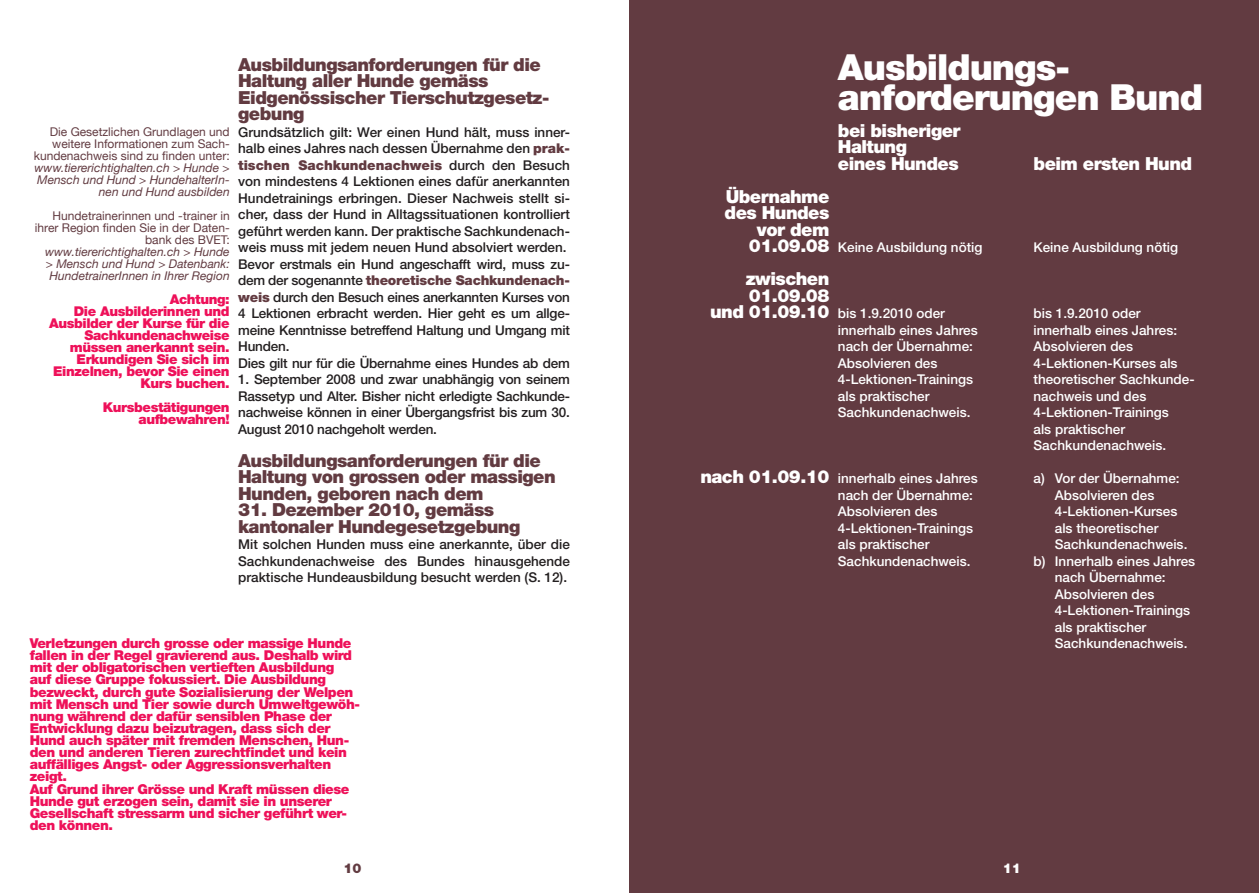
<style>
.page{position:relative;width:1259px;height:893px;background:#fff}
.page>*{position:absolute;margin:0;border:0;box-sizing:border-box;transform-origin:0 0}
.Titel_24{font:900 36px "Helvetica Neue";letter-spacing:-.03em;color:#fff}
._02b_Auszeichnung_2{font:900 18px/16.5px "Helvetica Neue";letter-spacing:-.03em;color:#623b41}
._02b_Auszeichnung_2-2{font:900 18px/16.5px "Helvetica Neue";letter-spacing:-.03em;color:#fff}
._04_Marginalie_Ausze{font:900 13.65px/12.1px "Helvetica Neue";letter-spacing:-.03em;color:#ee1059}
._01_Text{font:500 13.5px/16.5px "Helvetica Neue";letter-spacing:-.015em;color:#231f20;text-align:justify}
._01_Text-2{font:500 13.5px "Helvetica Neue";color:#fff}
._04_Marginalie_Ausze-2{font:900 13.5px/12px "Helvetica Neue";letter-spacing:-.03em;color:#ee1059;text-align:right}
.t1{font:900 13.5px "Helvetica Neue";color:#623b41}
.t2{font:900 13.5px "Helvetica Neue";color:#fff}
._03_Marginalie_Text{font:italic 12px/12px "Helvetica Neue";color:#623b41;text-align:right}
._03_Marginalie_Text-2{font:12px/12px "Helvetica Neue";color:#623b41;text-align:right}
.s1{font-weight:900;color:#623b41}
</style>
<div class="page">
<div style="left:629px;top:0;width:630px;height:893px;background:#623b41"></div>
<p class="_03_Marginalie_Text-2" style="left:34px;top:126px;width:197px">Die Gesetzlichen Grundlagen und weitere Informationen zum Sach&shy;kundenachweis sind zu finden unter:</p>
<p class="_03_Marginalie_Text" style="left:35px;top:162px;width:197px">www.tiererichtighalten.ch &gt; Hunde &gt;<br>Mensch und Hund &gt; HundehalterIn&shy;nen und Hund ausbilden</p>
<p class="_03_Marginalie_Text-2" style="left:35px;top:210px;width:196px">Hundetrainerinnen und -trainer in ihrer Region finden Sie in der Daten&shy;bank des BVET:</p>
<p class="_03_Marginalie_Text" style="left:45px;top:246px;width:186px;text-align:center">www.tiererichtighalten.ch &gt; Hunde &gt; Mensch und Hund &gt; Datenbank:<br>HundetrainerInnen in Ihrer Region</p>
<p class="_04_Marginalie_Ausze-2" style="left:170px;top:293px;width:61px">Achtung:</p>
<p class="_04_Marginalie_Ausze-2" style="left:74px;top:305px;width:157px">Die Ausbilderinnen und</p>
<p class="_04_Marginalie_Ausze-2" style="left:49px;top:317px;width:182px">Ausbilder der Kurse für die<br>Sachkundenachweise</p>
<p class="_04_Marginalie_Ausze-2" style="left:70px;top:341px;width:161px">müssen anerkannt sein.</p>
<p class="_04_Marginalie_Ausze-2" style="left:77px;top:353px;width:155px">Erkundigen Sie sich im</p>
<p class="_04_Marginalie_Ausze-2" style="left:53px;top:365px;width:178px">Einzelnen, bevor Sie einen<br>Kurs buchen.</p>
<p class="_04_Marginalie_Ausze-2" style="left:103px;top:401px;width:128px">Kursbestätigungen</p>
<p class="_04_Marginalie_Ausze-2" style="left:139px;top:413px;width:93px">aufbewahren!</p>
<p class="_02b_Auszeichnung_2" style="left:238px;top:56px;width:304px">Ausbildungsanforderungen für die<br>Haltung aller Hunde gemäss</p>
<p class="_02b_Auszeichnung_2" style="left:238px;top:89px;width:313px">Eidgenössischer Tierschutzgesetz&shy;gebung</p>
<p class="_01_Text" style="left:238px;top:123px;width:333px">Grundsätzlich gilt: Wer einen Hund hält, muss inner&shy;halb eines Jahres nach dessen Übernahme den <span class="s1">prak&shy;tischen Sachkundenachweis</span> durch den Besuch von mindestens 4 Lektionen eines dafür anerkannten Hundetrainings erbringen. Dieser Nachweis stellt si&shy;cher, dass der Hund in Alltagssituationen kontrolliert geführt werden kann. Der praktische Sachkundenach&shy;weis muss mit jedem neuen Hund absolviert werden.</p>
<p class="_01_Text" style="left:238px;top:255px;width:333px">Bevor erstmals ein Hund angeschafft wird, muss zu&shy;dem der sogenannte <span class="s1">theoretische Sachkundenach&shy;weis</span> durch den Besuch eines anerkannten Kurses von 4 Lektionen erbracht werden. Hier geht es um allge&shy;meine Kenntnisse betreffend Haltung und Umgang mit Hunden.</p>
<p class="_01_Text" style="left:238px;top:354px;width:333px">Dies gilt nur für die Übernahme eines Hundes ab dem</p>
<p class="_01_Text" style="left:238px;top:371px;width:333px">1. September 2008 und zwar unabhängig von seinem Rassetyp und Alter. Bisher nicht erledigte Sachkunde&shy;nachweise können in einer Übergangsfrist bis zum 30.<br>August 2010 nachgeholt werden.</p>
<p class="_02b_Auszeichnung_2" style="left:238px;top:452px;width:319px">Ausbildungsanforderungen für die<br>Haltung von grossen oder massigen<br>Hunden, geboren nach dem</p>
<p class="_02b_Auszeichnung_2" style="left:238px;top:501px;width:284px">31. Dezember 2010, gemäss kantonaler Hundegesetzgebung</p>
<p class="_01_Text" style="left:238px;top:536px;width:333px">Mit solchen Hunden muss eine anerkannte, über die Sachkundenachweise des Bundes hinausgehende praktische Hundeausbildung besucht werden (S. 12).</p>
<p class="_04_Marginalie_Ausze" style="left:30px;top:637px;width:330px">Verletzungen durch grosse oder massige Hunde fallen in der Regel gravierend aus. Deshalb wird mit der obligatorischen vertieften Ausbildung auf diese Gruppe fokussiert. Die Ausbildung bezweckt, durch gute Sozialisierung der Welpen mit Mensch und Tier sowie durch Umweltgewöh&shy;nung während der dafür sensiblen Phase der Entwicklung dazu beizutragen, dass sich der Hund auch später mit fremden Menschen, Hun&shy;den und anderen Tieren zurechtfindet und kein auffälliges Angst- oder Aggressionsverhalten zeigt.</p>
<p class="_04_Marginalie_Ausze" style="left:30px;top:782px;width:321px">Auf Grund ihrer Grösse und Kraft müssen diese<br>Hunde gut erzogen sein, damit sie in unserer</p>
<p class="_04_Marginalie_Ausze" style="left:30px;top:807px;width:319px">Gesellschaft stressarm und sicher geführt wer&shy;den können.</p>
<p class="_02b_Auszeichnung_2-2" style="left:724px;top:188px;width:106px">Übernahme des Hundes</p>
<p class="_02b_Auszeichnung_2-2" style="left:749px;top:221px;width:82px;text-align:center">vor dem<br>01.09.08</p>
<p class="_02b_Auszeichnung_2-2" style="left:746px;top:270px;width:85px">zwischen</p>
<p class="_02b_Auszeichnung_2-2" style="left:749px;top:287px;width:82px">01.09.08</p>
<p class="_02b_Auszeichnung_2-2" style="left:710px;top:303px;width:121px">und 01.09.10</p>
<p class="_02b_Auszeichnung_2-2" style="left:700px;top:468px;width:131px">nach 01.09.10</p>
<p class="Titel_24" style="left:838px;top:45px;width:234px">Ausbildungs-</p>
<p class="Titel_24" style="left:838px;top:75px;width:367px">anforderungen Bund</p>
<p class="_02b_Auszeichnung_2-2" style="left:838px;top:122px;width:124px">bei bisheriger</p>
<p class="_02b_Auszeichnung_2-2" style="left:838px;top:138px;width:71px">Haltung</p>
<p class="_02b_Auszeichnung_2-2" style="left:838px;top:155px;width:122px">eines Hundes</p>
<p class="_02b_Auszeichnung_2-2" style="left:1033px;top:155px;width:160px">beim ersten Hund</p>
<p class="_01_Text-2" style="left:838px;top:239px;width:146px">Keine Ausbildung nötig</p>
<p class="_01_Text-2" style="left:1033px;top:239px;width:146px">Keine Ausbildung nötig</p>
<p class="_01_Text-2" style="left:838px;top:305px;width:109px">bis 1.9.2010 oder</p>
<p class="_01_Text-2" style="left:1033px;top:305px;width:109px">bis 1.9.2010 oder</p>
<p class="_01_Text-2" style="left:838px;top:322px;width:141px">innerhalb eines Jahres</p>
<p class="_01_Text-2" style="left:1033px;top:322px;width:145px">innerhalb eines Jahres:</p>
<p class="_01_Text-2" style="left:838px;top:338px;width:137px">nach der Übernahme:</p>
<p class="_01_Text-2" style="left:1033px;top:338px;width:101px">Absolvieren des</p>
<p class="_01_Text-2" style="left:838px;top:355px;width:101px">Absolvieren des</p>
<p class="_01_Text-2" style="left:1033px;top:355px;width:146px">4-Lektionen-Kurses als</p>
<p class="_01_Text-2" style="left:838px;top:371px;width:137px">4-Lektionen-Trainings</p>
<p class="_01_Text-2" style="left:1033px;top:371px;width:163px">theoretischer Sachkunde-</p>
<p class="_01_Text-2" style="left:838px;top:388px;width:93px">als praktischer</p>
<p class="_01_Text-2" style="left:1033px;top:388px;width:114px">nachweis und des</p>
<p class="_01_Text-2" style="left:838px;top:404px;width:134px">Sachkundenachweis.</p>
<p class="_01_Text-2" style="left:1033px;top:404px;width:137px">4-Lektionen-Trainings</p>
<p class="_01_Text-2" style="left:1033px;top:421px;width:93px">als praktischer</p>
<p class="_01_Text-2" style="left:1033px;top:437px;width:134px">Sachkundenachweis.</p>
<p class="_01_Text-2" style="left:838px;top:470px;width:141px">innerhalb eines Jahres</p>
<p class="_01_Text-2" style="left:1033px;top:470px;width:148px">a) Vor der Übernahme:</p>
<p class="_01_Text-2" style="left:838px;top:487px;width:137px">nach der Übernahme:</p>
<p class="_01_Text-2" style="left:1054px;top:487px;width:101px">Absolvieren des</p>
<p class="_01_Text-2" style="left:838px;top:503px;width:101px">Absolvieren des</p>
<p class="_01_Text-2" style="left:1054px;top:503px;width:124px">4-Lektionen-Kurses</p>
<p class="_01_Text-2" style="left:838px;top:520px;width:137px">4-Lektionen-Trainings</p>
<p class="_01_Text-2" style="left:1054px;top:520px;width:105px">als theoretischer</p>
<p class="_01_Text-2" style="left:838px;top:536px;width:93px">als praktischer</p>
<p class="_01_Text-2" style="left:1054px;top:536px;width:134px">Sachkundenachweis.</p>
<p class="_01_Text-2" style="left:838px;top:553px;width:134px">Sachkundenachweis.</p>
<p class="_01_Text-2" style="left:1033px;top:553px;width:163px">b) Innerhalb eines Jahres</p>
<p class="_01_Text-2" style="left:1054px;top:569px;width:112px">nach Übernahme:</p>
<p class="_01_Text-2" style="left:1054px;top:586px;width:101px">Absolvieren des</p>
<p class="_01_Text-2" style="left:1054px;top:602px;width:137px">4-Lektionen-Trainings</p>
<p class="_01_Text-2" style="left:1054px;top:619px;width:93px">als praktischer</p>
<p class="_01_Text-2" style="left:1054px;top:635px;width:134px">Sachkundenachweis.</p>
<p class="t1" style="left:343px;top:860px;width:20px">10</p>
<p class="t2" style="left:1002px;top:860px;width:20px">11</p>
</div>
